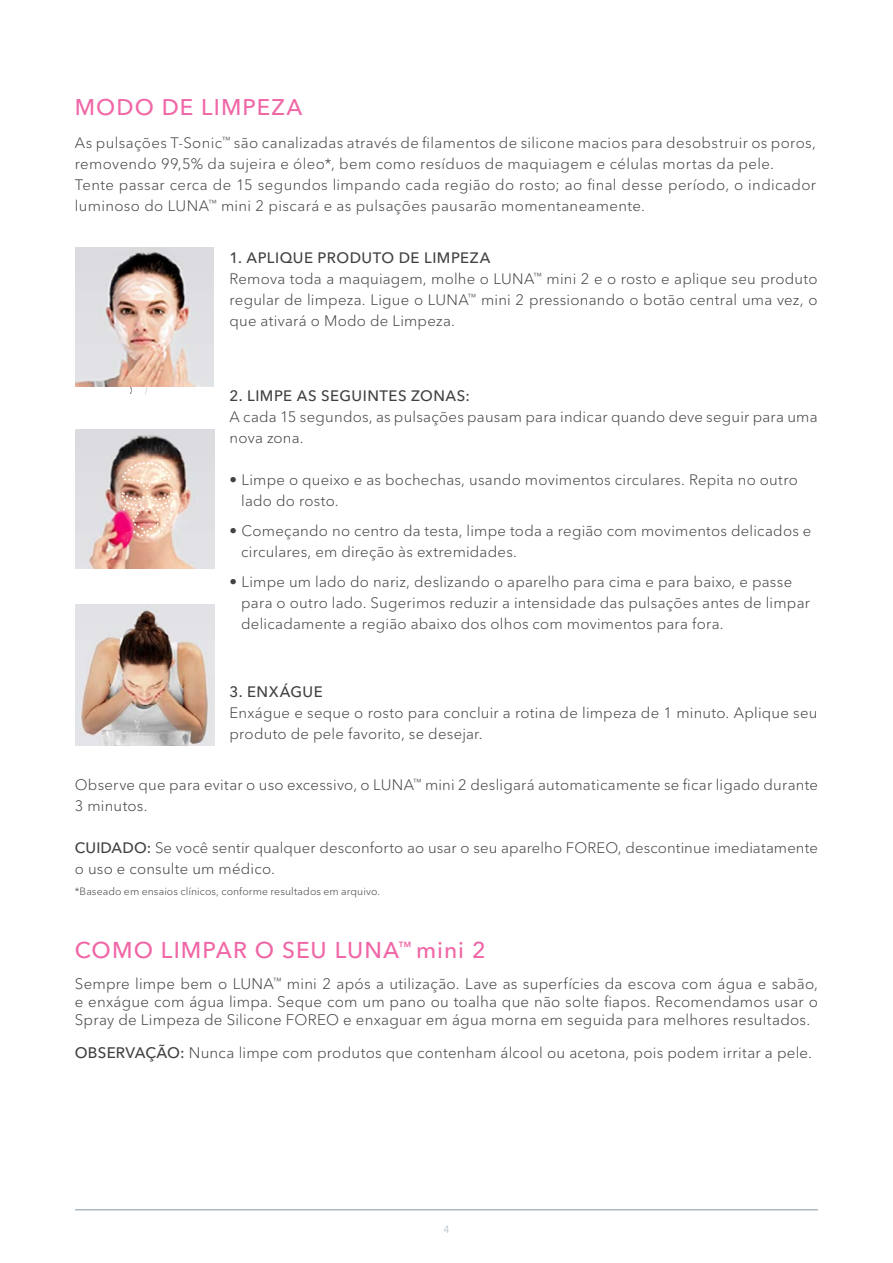
<style>
.page{position:relative;width:893px;height:1263px;background:#fff}
.page>*{position:absolute;margin:0;border:0;box-sizing:border-box;transform-origin:0 0}
.t1{font:500 22.65px "Avenir Next Cyr";letter-spacing:.05em;color:#f067a6}
.t2{font:500 22.5px "Avenir Next Cyr";letter-spacing:.05em;color:#f067a6}
.t3{font:300 15.15px/18.1px "Avenir Next Cyr";letter-spacing:.015em;color:#414042;text-align:justify}
.t4{font:300 15px/21px "Avenir Next Cyr";letter-spacing:.015em;color:#414042}
.t5{font:500 15px "Avenir Next Cyr";letter-spacing:.035em;color:#414042}
.t6{font:300 10.5px "Avenir Next Cyr";letter-spacing:.01em;color:#414042}
.t7{font:300 10.5px "Avenir Next Cyr";color:#adb8bf}
.s1{font-weight:500}
.s2{font-size:15.15px}
</style>
<div class="page">
<hr style="left:75px;top:1209px;width:743px;height:1px;background:#adb8bf">
<img style="left:75px;top:429px;width:140px;height:140px">
<svg style="left:122px;top:462px;width:52px;height:79px;background:#e9b6a9"></svg>
<img style="left:75px;top:247px;width:138px;height:140px">
<img style="left:75px;top:605px;width:140px;height:141px">
<h2 class="t2" style="left:75px;top:93px;width:229px">MODO DE LIMPEZA</h2>
<p class="t4" style="left:75px;top:132px;width:743px">As pulsações T-Sonic<sup>™</sup> são canalizadas através de filamentos de silicone macios para desobstruir os poros, removendo 99,5% da sujeira e óleo*, bem como resíduos de maquiagem e células mortas da pele.<br>Tente passar cerca de 15 segundos limpando cada região do rosto; ao final desse período, o indicador luminoso do LUNA<sup>™</sup> mini 2 piscará e as pulsações pausarão momentaneamente.</p>
<p class="t4" style="left:229px;top:248px;width:590px"><span class="s1">1. APLIQUE PRODUTO DE LIMPEZA<br></span>Remova toda a maquiagem, molhe o LUNA<sup>™</sup> mini 2 e o rosto e aplique seu produto regular de limpeza. Ligue o LUNA<sup>™</sup> mini 2 pressionando o botão central uma vez, o que ativará o Modo de Limpeza.</p>
<p class="t5" style="left:230px;top:387px;width:242px">2. LIMPE AS SEGUINTES ZONAS:</p>
<p class="t4" style="left:230px;top:407px;width:590px">A cada 15 segundos, as pulsações pausam para indicar quando deve seguir para uma nova zona.</p>
<p class="t4" style="left:241px;top:470px;width:558px;text-indent:-12px"><span class="s2">•</span> Limpe o queixo e as bochechas, usando movimentos circulares. Repita no outro lado do rosto.</p>
<p class="t4" style="left:241px;top:521px;width:572px;text-indent:-12px"><span class="s2">•</span> Começando no centro da testa, limpe toda a região com movimentos delicados e circulares, em direção às extremidades.</p>
<p class="t4" style="left:241px;top:572px;width:570px;text-indent:-12px"><span class="s2">•</span> Limpe um lado do nariz, deslizando o aparelho para cima e para baixo, e passe para o outro lado. Sugerimos reduzir a intensidade das pulsações antes de limpar delicadamente a região abaixo dos olhos com movimentos para fora.</p>
<p class="t5" style="left:230px;top:683px;width:95px">3. ENXÁGUE</p>
<p class="t4" style="left:230px;top:702px;width:589px">Enxágue e seque o rosto para concluir a rotina de limpeza de 1 minuto. Aplique seu produto de pele favorito, se desejar.</p>
<p class="t4" style="left:75px;top:774px;width:745px">Observe que para evitar o uso excessivo, o LUNA<sup>™</sup> mini 2 desligará automaticamente se ficar ligado durante<br>3 minutos.</p>
<p class="t4" style="left:75px;top:837px;width:745px"><span class="s1">CUIDADO:</span> Se você sentir qualquer desconforto ao usar o seu aparelho FOREO, descontinue imediatamente o uso e consulte um médico.</p>
<p class="t6" style="left:75px;top:885px;width:307px">*Baseado em ensaios clínicos, conforme resultados em arquivo.</p>
<h1 class="t1" style="left:75px;top:937px;width:412px">COMO LIMPAR O SEU LUNA<sup>™</sup> mini 2</h1>
<p class="t3" style="left:75px;top:974px;width:745px">Sempre limpe bem o LUNA<sup>™</sup> mini 2 após a utilização. Lave as superfícies da escova com água e sabão, e enxágue com água limpa. Seque com um pano ou toalha que não solte fiapos. Recomendamos usar o Spray de Limpeza de Silicone FOREO e enxaguar em água morna em seguida para melhores resultados.</p>
<p class="t3" style="left:75px;top:1044px;width:739px"><span class="s1">OBSERVAÇÃO:</span> Nunca limpe com produtos que contenham álcool ou acetona, pois podem irritar a pele.</p>
<p class="t7" style="left:443px;top:1223px;width:8px">4</p>
</div>
